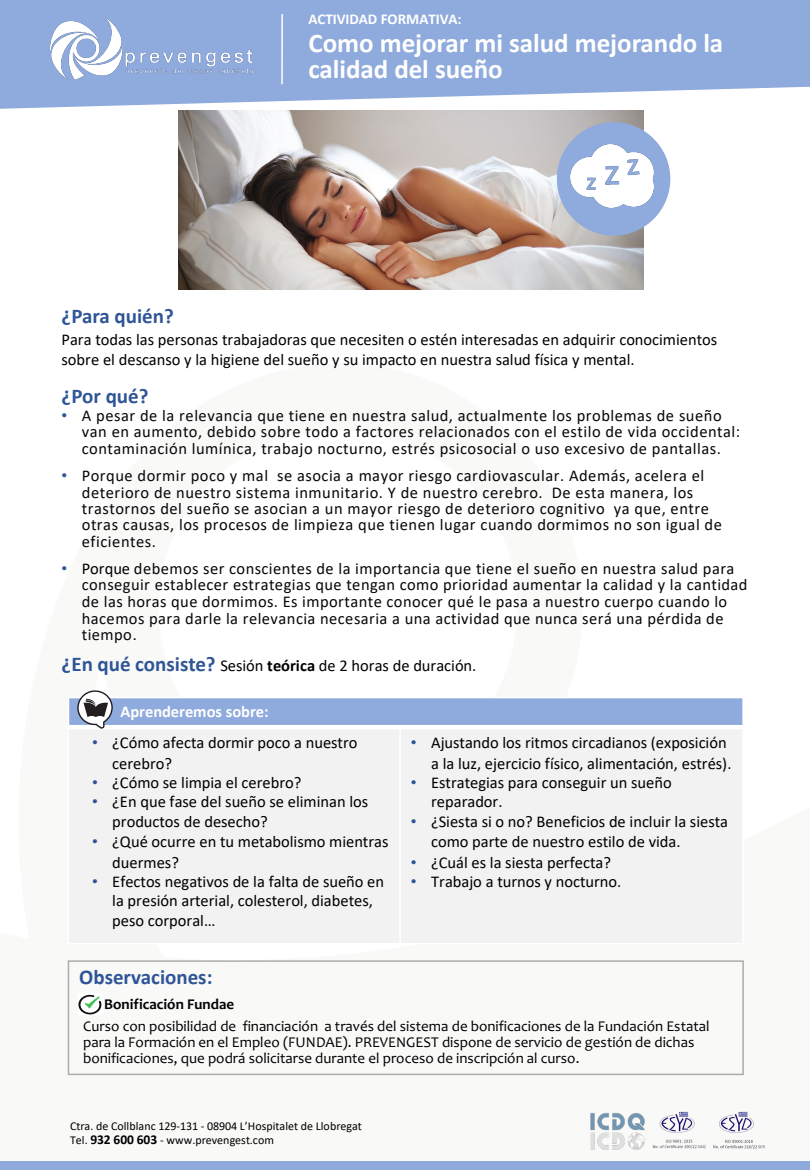
<style>
.page{position:relative;width:810px;height:1170px;background:#fff}
.page>*{position:absolute;margin:0;border:0;box-sizing:border-box;transform-origin:0 0}
.t1{font:700 27px/25.5px "Calibri";color:#fff}
.t2{font:700 21px "Calibri";color:#2f5597}
.t3{font:16.5px/16.5px "Calibri";letter-spacing:.03em;color:#070708}
.t4{font:16.5px/20.9px "Calibri";color:#000}
.t5{font:700 16.5px "Calibri";letter-spacing:-.005em;color:#fff}
.t6{font:15px/16.4px "Candara";color:#000}
.t7{font:700 15px "Calibri";letter-spacing:-.005em;color:#fff}
.t8{font:700 15px "Candara";color:#000}
.t9{font:12px/14.7px "Calibri";color:#000}
.s1{font-family:"Arial";color:#2f5597}
.s2{color:#000}
.s3{font-family:"Arial"}
.s4{font-weight:700;font-size:21px;color:#2f5597}
.s5{font-weight:700}
.s6{font-weight:700;font-size:13.5px}
</style>
<div class="page">
<svg style="left:0;top:0;width:810px;height:109px;background:#9cb4e0"></svg>
<hr style="left:281px;top:14px;width:2px;height:70px;background:#fff">
<img style="left:51px;top:17px;width:202px;height:63px">
<div style="left:0;top:1161px;width:810px;height:9px;background:#8faadc"></div>
<img style="left:590px;top:1111px;width:175px;height:39px">
<div style="left:68px;top:698px;width:675px;height:29px;background:#8faadc"></div>
<div style="left:68px;top:727px;width:332px;height:217px;background:#f2f2f2"></div>
<div style="left:400px;top:727px;width:343px;height:217px;background:#f2f2f2"></div>
<hr style="left:399px;top:725px;width:2px;height:219px;background:#fff">
<hr style="left:68px;top:725px;width:676px;height:4px;background:#fff">
<hr style="left:68px;top:697px;width:1px;height:247px;background:#fff">
<hr style="left:742px;top:697px;width:2px;height:247px;background:#fff">
<hr style="left:68px;top:943px;width:676px;height:1px;background:#fff">
<svg style="left:77px;top:690px;width:36px;height:39px"></svg>
<img style="left:178px;top:111px;width:465px;height:179px">
<div style="left:557px;top:122px;width:113px;height:114px;background:#8faadc;border-radius:50%"></div>
<img style="left:571px;top:145px;width:82px;height:63px">
<div style="left:68px;top:960px;width:676px;height:115px;border:2px solid #afabab"></div>
<img style="left:78px;top:994px;width:24px;height:21px">
<p class="t7" style="left:309px;top:9px;width:155px">ACTIVIDAD FORMATIVA:</p>
<h1 class="t1" style="left:309px;top:30px;width:416px">Como mejorar mi salud mejorando la calidad del sueño</h1>
<p class="t2" style="left:62px;top:303px;width:114px">¿Para quién?</p>
<p class="t4" style="left:62px;top:328px;width:657px">Para todas las personas trabajadoras que necesiten o estén interesadas en adquirir conocimientos sobre el descanso y la higiene del sueño y su impacto en nuestra salud física y mental.</p>
<p class="t2" style="left:62px;top:383px;width:88px">¿Por qué?</p>
<p class="t3" style="left:82px;top:407px;width:660px;text-indent:-20px"><span class="s1">•</span> A pesar de la relevancia que tiene en nuestra salud, actualmente los problemas de sueño van en aumento, debido sobre todo a factores relacionados con el estilo de vida occidental: contaminación lumínica, trabajo nocturno, estrés psicosocial o uso excesivo de pantallas.</p>
<p class="t3" style="left:82px;top:467px;width:642px;text-indent:-20px"><span class="s1">•</span> Porque dormir poco y mal se asocia a mayor riesgo cardiovascular. Además, acelera el deterioro de nuestro sistema inmunitario. Y de nuestro cerebro. De esta manera, los trastornos del sueño se asocian a un mayor riesgo de deterioro cognitivo ya que, entre otras causas, los procesos de limpieza que tienen lugar cuando dormimos no son igual de eficientes.</p>
<p class="t3" style="left:82px;top:560px;width:667px;text-indent:-20px"><span class="s1">•</span> <span class="s2">Porque</span> debemos ser conscientes de la importancia que tiene el sueño en nuestra salud para conseguir establecer estrategias que tengan como prioridad aumentar la calidad y la cantidad de las horas que dormimos. Es importante conocer qué le pasa a nuestro cuerpo cuando lo hacemos para darle la relevancia necesaria a una actividad que nunca será una pérdida de tiempo<span class="s3">.</span></p>
<p class="t4" style="left:62px;top:655px;width:416px"><span class="s4">¿En qué consiste?</span> Sesión <span class="s5">teórica</span> de 2 horas de duración.</p>
<p class="t5" style="left:121px;top:702px;width:150px">Aprenderemos sobre:</p>
<p class="t4" style="left:112px;top:732px;width:247px;text-indent:-20px"><span class="s1">•</span> ¿Cómo afecta dormir poco a nuestro cerebro?</p>
<p class="t4" style="left:92px;top:772px;width:211px"><span class="s1">•</span> ¿Cómo se limpia el cerebro?</p>
<p class="t4" style="left:112px;top:792px;width:257px;line-height:19.8px;text-indent:-20px"><span class="s1">•</span> ¿En que fase del sueño se eliminan los productos de desecho?</p>
<p class="t4" style="left:112px;top:831px;width:278px;text-indent:-20px"><span class="s1">•</span> ¿Qué ocurre en tu metabolismo mientras duermes?</p>
<p class="t4" style="left:112px;top:872px;width:273px;line-height:19.6px;text-indent:-20px"><span class="s1">•</span> Efectos negativos de la falta de sueño en la presión arterial, colesterol, diabetes, peso corporal…</p>
<p class="t4" style="left:411px;top:732px;width:322px;text-align:right"><span class="s1">•</span> Ajustando los ritmos circadianos (exposición a la luz, ejercicio físico, alimentación, estrés).</p>
<p class="t4" style="left:431px;top:773px;width:242px;line-height:19.5px;text-indent:-20px"><span class="s1">•</span> Estrategias para conseguir un sueño reparador.</p>
<p class="t4" style="left:431px;top:812px;width:298px;line-height:19.5px;text-indent:-20px"><span class="s1">•</span> ¿Siesta si o no? Beneficios de incluir la siesta como parte de nuestro estilo de vida.</p>
<p class="t4" style="left:411px;top:852px;width:202px"><span class="s1">•</span> ¿Cuál es la siesta perfecta?</p>
<p class="t4" style="left:411px;top:871px;width:212px"><span class="s1">•</span> Trabajo a turnos y nocturno.</p>
<p class="t2" style="left:79px;top:964px;width:135px">Observaciones:</p>
<p class="t8" style="left:104px;top:999px;width:131px">Bonificación Fundae</p>
<p class="t6" style="left:83px;top:1019px;width:628px">Curso con posibilidad de financiación a través del sistema de bonificaciones de la Fundación Estatal para la Formación en el Empleo (FUNDAE). PREVENGEST dispone de servicio de gestión de dichas bonificaciones, que podrá solicitarse durante el proceso de inscripción al curso.</p>
<p class="t9" style="left:70px;top:1118px;width:293px">Ctra. de Collblanc 129-131 - 08904 L’Hospitalet de Llobregat<br>Tel. <span class="s6">932 600 603</span> - www.prevengest.com</p>
</div>
